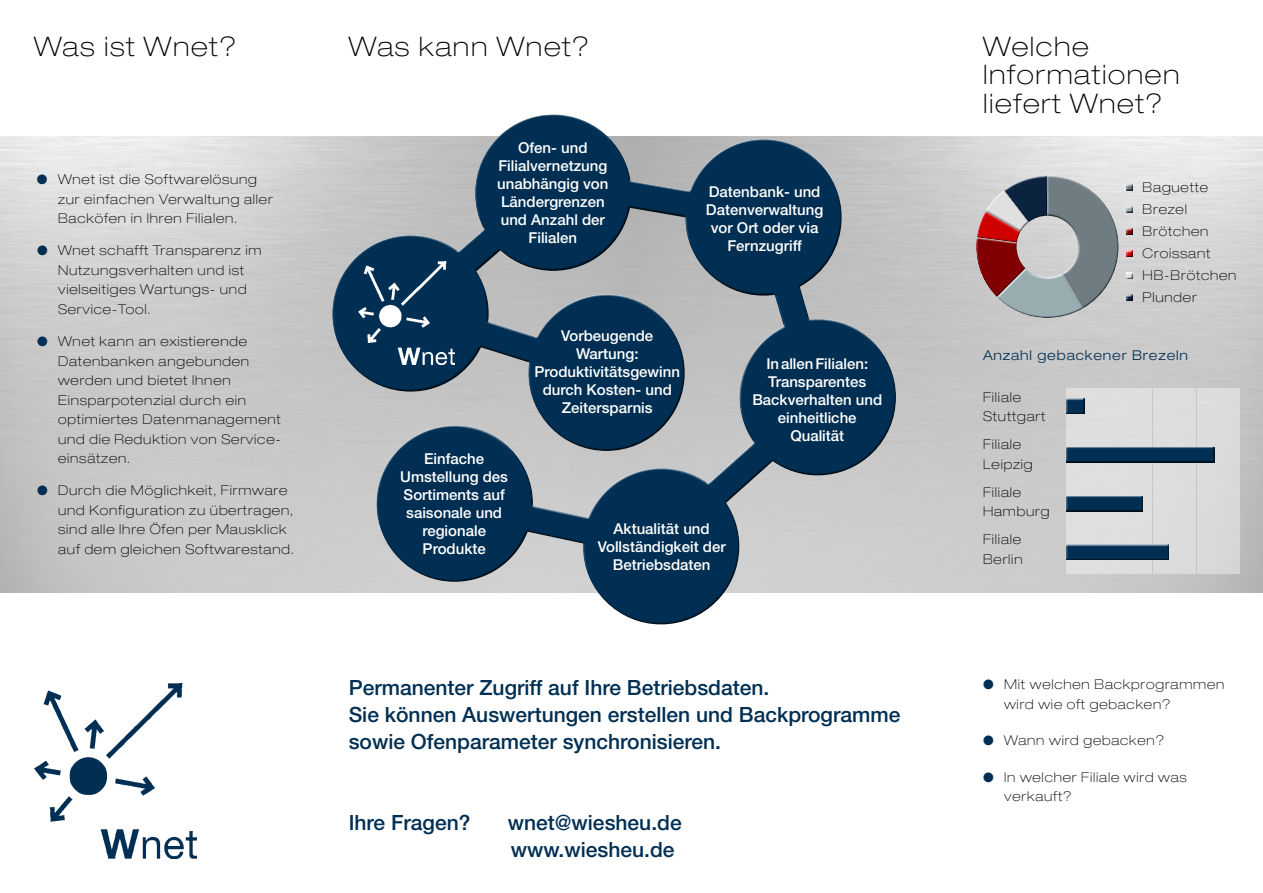
<style>
.page{position:relative;width:1263px;height:893px;background:#fff}
.page>*{position:absolute;margin:0;border:0;box-sizing:border-box;transform-origin:0 0}
.t1{font:100 expanded 27px/28.5px "Helvetica Neue";letter-spacing:.06em;color:#000}
.t2{font:500 21px/27px "Helvetica Neue LT Pro";color:#002f53}
.t3{font:500 15px/18px "Helvetica Neue LT Pro";color:#fff;text-align:center}
.t4{font:100 expanded 13.5px/19.5px "Helvetica Neue";letter-spacing:.06em;color:#000}
.t5{font:300 expanded 13.5px "Helvetica Neue";letter-spacing:.06em;color:#002f53}
.t6{font:12.9px/22px "Arial";color:#000}
.s1{color:#002f53}
</style>
<div class="page">
<img style="left:34px;top:683px;width:162px;height:175px">
<div style="left:1066px;top:388px;width:42px;height:186px;background:#dedede"></div>
<div style="left:1110px;top:388px;width:42px;height:186px;background:#dedede"></div>
<div style="left:1153px;top:388px;width:43px;height:186px;background:#ddd"></div>
<div style="left:1197px;top:388px;width:42px;height:186px;background:#dadada"></div>
<svg style="left:1063px;top:396px;width:3px;height:19px"></svg>
<div style="left:1064px;top:397px;width:20px;height:18px;background:#000;opacity:.75"></div>
<div style="left:1063px;top:444px;width:152px;height:19px;background:#ddd"></div>
<div style="left:1064px;top:446px;width:151px;height:17px;background:#000;opacity:.75"></div>
<div style="left:1063px;top:493px;width:80px;height:19px;background:#dfdfdf"></div>
<div style="left:1064px;top:495px;width:79px;height:17px;background:#000;opacity:.75"></div>
<svg style="left:1063px;top:542px;width:90px;height:19px"></svg>
<div style="left:1064px;top:543px;width:106px;height:18px;background:#000;opacity:.75"></div>
<div style="left:1002px;top:173px;width:46px;height:18px;background:#dcdcdc"></div>
<div style="left:975px;top:209px;width:46px;height:29px;background:#ccc"></div>
<div style="left:973px;top:235px;width:53px;height:42px;background:#c8c8c8"></div>
<svg style="left:976px;top:175px;width:143px;height:143px;background:#a38488"></svg>
<svg style="left:1044px;top:173px;width:71px;height:102px;background:#a9b0b3"></svg>
<div style="left:1045px;top:197px;width:74px;height:112px;background:#000;opacity:.75"></div>
<div style="left:1124px;top:182px;width:10px;height:9px;background:#e3e3e3"></div>
<div style="left:1124px;top:184px;width:10px;height:7px;background:#000;opacity:.75"></div>
<div style="left:1124px;top:204px;width:10px;height:9px;background:#dfdfdf"></div>
<div style="left:1124px;top:206px;width:10px;height:7px;background:#000;opacity:.75"></div>
<div style="left:1124px;top:226px;width:10px;height:9px;background:#dcdcdc"></div>
<div style="left:1124px;top:228px;width:10px;height:7px;background:#000;opacity:.75"></div>
<div style="left:1124px;top:248px;width:10px;height:9px;background:#d5d5d5"></div>
<div style="left:1124px;top:250px;width:10px;height:7px;background:#000;opacity:.75"></div>
<div style="left:1124px;top:270px;width:10px;height:9px;background:#d0d0d0"></div>
<div style="left:1124px;top:272px;width:10px;height:7px;background:#000;opacity:.75"></div>
<div style="left:1124px;top:293px;width:10px;height:9px;background:#cfcfcf"></div>
<div style="left:1124px;top:294px;width:10px;height:8px;background:#000;opacity:.75"></div>
<svg style="left:332px;top:114px;width:559px;height:466px"></svg>
<div style="left:336px;top:140px;width:562px;height:485px;background:#000;opacity:.75"></div>
<img style="left:358px;top:261px;width:96px;height:103px">
<h1 class="t1" style="left:34px;top:32px;width:204px">Was ist Wnet?</h1>
<h1 class="t1" style="left:349px;top:32px;width:242px">Was kann Wnet?</h1>
<h1 class="t1" style="left:983px;top:32px;width:198px">Welche<br>Informationen liefert Wnet?</h1>
<p class="t4" style="left:58px;top:169px;width:216px;text-indent:-21px"><span class="s1">●</span> Wnet ist die Softwarelösung zur einfachen Verwaltung aller<br>Backöfen in Ihren Filialen.</p>
<p class="t4" style="left:58px;top:241px;width:205px;text-indent:-21px"><span class="s1">●</span> Wnet schafft Transparenz im<br>Nutzungsverhalten und ist vielseitiges Wartungs- und<br>Service-Tool.</p>
<p class="t4" style="left:58px;top:331px;width:224px;text-indent:-21px"><span class="s1">●</span> Wnet kann an existierende<br>Datenbanken angebunden werden und bietet Ihnen<br>Einsparpotenzial durch ein optimiertes Datenmanagement und die Reduktion von Service&shy;einsätzen.</p>
<p class="t4" style="left:58px;top:481px;width:237px;text-indent:-21px"><span class="s1">●</span> Durch die Möglichkeit, Firmware und Konfiguration zu übertragen, sind alle Ihre Öfen per Mausklick auf dem gleichen Softwarestand.</p>
<p class="t3" style="left:497px;top:138px;width:113px">Ofen- und<br>Filialvernetzung unabhängig von<br>Ländergrenzen und Anzahl der<br>Filialen</p>
<p class="t3" style="left:706px;top:183px;width:119px">Datenbank- und<br>Datenverwaltung vor Ort oder via<br>Fernzugriff</p>
<p class="t3" style="left:534px;top:326px;width:147px">Vorbeugende<br>Wartung:<br>Produktivitätsgewinn durch Kosten- und<br>Zeitersparnis</p>
<p class="t3" style="left:752px;top:354px;width:131px">InallenFilialen:<br>Transparentes<br>Backverhalten und einheitliche<br>Qualität</p>
<p class="t3" style="left:400px;top:449px;width:109px">Einfache<br>Umstellung des<br>Sortiments auf saisonale und regionale<br>Produkte</p>
<p class="t3" style="left:598px;top:519px;width:129px">Aktualität und<br>Vollständigkeit der<br>Betriebsdaten</p>
<h2 class="t2" style="left:349px;top:674px;width:553px">Permanenter Zugriff auf Ihre Betriebsdaten.<br>Sie können Auswertungen erstellen und Backprogramme sowie Ofenparameter synchronisieren.</h2>
<h2 class="t2" style="left:349px;top:809px;width:123px">Ihre Fragen?</h2>
<h2 class="t2" style="left:508px;top:809px;width:175px">wnet@wiesheu.de www.wiesheu.de</h2>
<p class="t4" style="left:1143px;top:176px;width:95px;line-height:22px">Baguette<br>Brezel<br>Brötchen<br>Croissant<br>HB-Brötchen<br>Plunder</p>
<p class="t6" style="left:1136px;top:176px;width:76px">Baguette<br>Brezel<br>Brötchen<br>Croissant<br>HB-Brötchen<br>Plunder</p>
<p class="t6" style="left:1154px;top:176px;width:76px">Baguette<br>Brezel<br>Brötchen<br>Croissant<br>HB-Brötchen<br>Plunder</p>
<p class="t5" style="left:983px;top:347px;width:206px">Anzahl gebackener Brezeln</p>
<p class="t4" style="left:983px;top:387px;width:64px">Filiale<br>Stuttgart</p>
<p class="t4" style="left:983px;top:434px;width:51px">Filiale<br>Leipzig</p>
<p class="t4" style="left:983px;top:482px;width:68px">Filiale<br>Hamburg</p>
<p class="t4" style="left:983px;top:529px;width:41px">Filiale<br>Berlin</p>
<p class="t4" style="left:1004px;top:675px;width:222px;text-indent:-21px"><span class="s1">●</span> Mit welchen Backprogrammen wird wie oft gebacken?</p>
<p class="t4" style="left:983px;top:731px;width:183px"><span class="s1">●</span> Wann wird gebacken?</p>
<p class="t4" style="left:1004px;top:767px;width:184px;text-indent:-21px"><span class="s1">●</span> In welcher Filiale wird was verkauft?</p>
</div>
